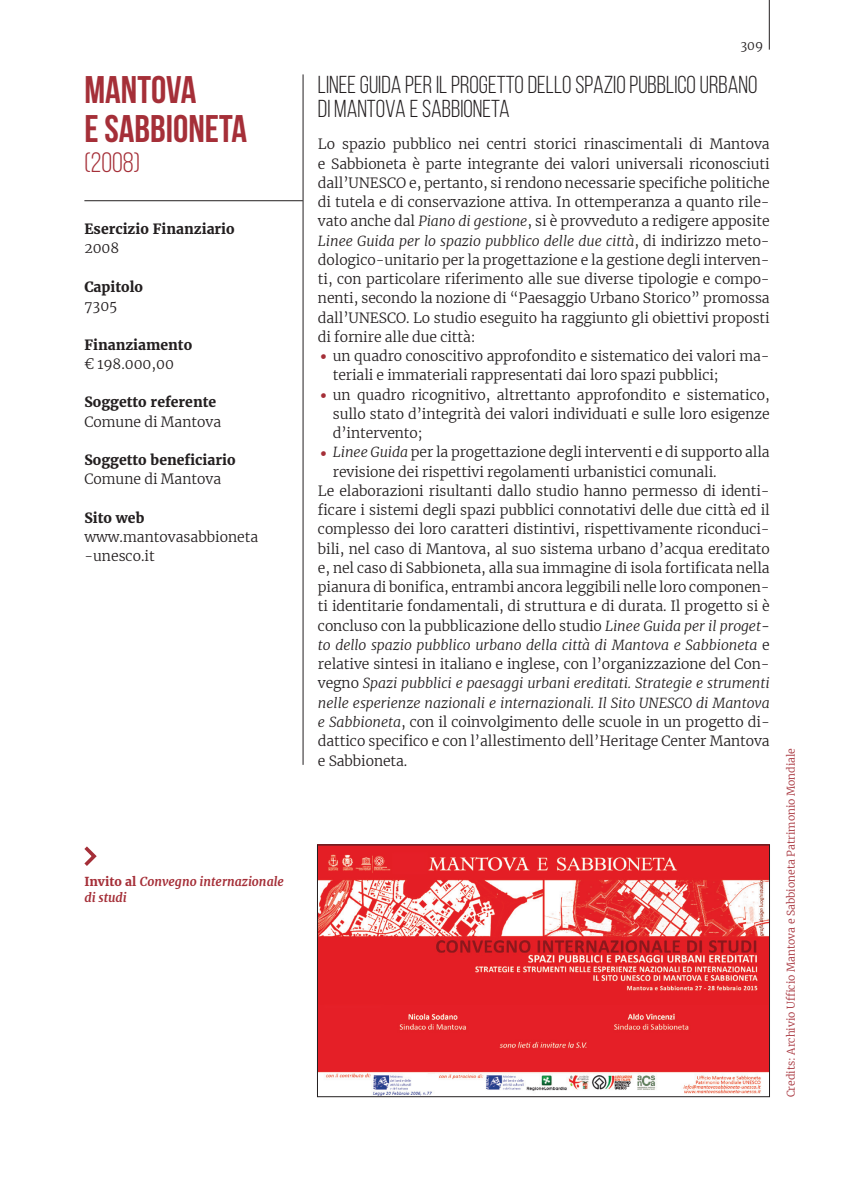
<style>
.page{position:relative;width:844px;height:1191px;background:#fff}
.page>*{position:absolute;margin:0;border:0;box-sizing:border-box;transform-origin:0 0}
.t1{font:700 38.5px/38.5px "Bebas Neue";color:#a52f38}
.t2{font:28px "Bebas Neue";color:#a52f38}
.t3{font:24.5px/24.5px "Bebas Neue";color:#231f20}
.t4{font:300 14px/19.2px "Merriweather";letter-spacing:-.005em;color:#231f20;text-align:justify}
.t5{font:italic 300 14px "Merriweather";letter-spacing:-.005em;color:#231f20}
.t6{font:700 14px "Merriweather";color:#231f20}
.t7{font:italic 700 12.25px/15.8px "Merriweather";color:#a52f38}
.t8{font:300 12.25px "Merriweather";color:#231f20}
.t9{font:300 10.5px "Merriweather";color:#a52f38}
.s1{font-style:normal}
.s2{font-style:italic}
.s3{font-size:28px;color:#a52f38}
</style>
<div class="page">
<hr style="left:768px;top:0;width:1px;height:50px;background:#231f20">
<hr style="left:303px;top:74px;width:1px;height:691px;background:#231f20">
<svg style="left:84px;top:846px;width:13px;height:20px"></svg>
<hr style="left:84px;top:200px;width:219px;height:1px;background:#231f20">
<img style="left:319px;top:846px;width:448px;height:249px">
<div style="left:317px;top:844px;width:452px;height:253px;border:1px solid #231f20"></div>
<h1 class="t1" style="left:84px;top:70px;width:164px">MANTOVA<br>E SABBIONETA</h1>
<h2 class="t2" style="left:84px;top:147px;width:57px">(2008)</h2>
<p class="t6" style="left:84px;top:220px;width:152px">Esercizio Finanziario</p>
<p class="t4" style="left:84px;top:238px;width:36px">2008</p>
<p class="t6" style="left:84px;top:278px;width:60px">Capitolo</p>
<p class="t4" style="left:84px;top:296px;width:34px">7305</p>
<p class="t6" style="left:84px;top:336px;width:109px">Finanziamento</p>
<p class="t4" style="left:84px;top:354px;width:91px">€ 198.000,00</p>
<p class="t6" style="left:84px;top:393px;width:133px">Soggetto referente</p>
<p class="t4" style="left:84px;top:411px;width:138px">Comune di Mantova</p>
<p class="t6" style="left:84px;top:451px;width:153px">Soggetto beneficiario</p>
<p class="t4" style="left:84px;top:469px;width:138px">Comune di Mantova</p>
<p class="t6" style="left:84px;top:509px;width:61px">Sito web</p>
<p class="t4" style="left:84px;top:527px;width:175px">www.mantovasabbioneta -unesco.it</p>
<p class="t7" style="left:84px;top:874px;width:201px"><span class="s1">Invito al</span> Convegno internazionale di studi</p>
<p class="t8" style="left:740px;top:37px;width:24px">309</p>
<h3 class="t3" style="left:318px;top:72px;width:441px">LINEE GUIDA PER IL PROGETTO DELLO SPAZIO PUBBLICO URBANO<br>DI MANTOVA E SABBIONETA</h3>
<p class="t4" style="left:318px;top:134px;width:453px">Lo spazio pubblico nei centri storici rinascimentali di Mantova e Sabbioneta è parte integrante dei valori universali riconosciuti dall’UNESCO e, pertanto, si rendono necessarie specifiche politiche di tutela e di conservazione attiva. In ottemperanza a quanto rile&shy;vato anche dal <span class="s2">Piano di gestione</span>, si è provveduto a redigere apposite <span class="s2">Linee Guida per lo spazio pubblico delle due città</span>, di indirizzo meto&shy;dologico-unitario per la progettazione e la gestione degli interven&shy;ti, con particolare riferimento alle sue diverse tipologie e compo&shy;nenti, secondo la nozione di “Paesaggio Urbano Storico” promossa dall’UNESCO. Lo studio eseguito ha raggiunto gli obiettivi proposti di fornire alle due città:</p>
<p class="t4" style="left:333px;top:346px;width:438px;text-indent:-15px"><span class="s3">•</span> un quadro conoscitivo approfondito e sistematico dei valori ma&shy;teriali e immateriali rappresentati dai loro spazi pubblici;</p>
<p class="t4" style="left:333px;top:384px;width:438px;text-indent:-15px"><span class="s3">•</span> un quadro ricognitivo, altrettanto approfondito e sistematico, sullo stato d’integrità dei valori individuati e sulle loro esigenze d’intervento;</p>
<p class="t4" style="left:318px;top:442px;width:453px"><span class="s3">•</span> <span class="s2">Linee Guida</span> per la progettazione degli interventi e di supporto alla</p>
<p class="t4" style="left:333px;top:461px;width:385px">revisione dei rispettivi regolamenti urbanistici comunali.</p>
<p class="t4" style="left:318px;top:481px;width:453px">Le elaborazioni risultanti dallo studio hanno permesso di identi-</p>
<p class="t4" style="left:318px;top:500px;width:453px">ficare i sistemi degli spazi pubblici connotativi delle due città ed il</p>
<p class="t4" style="left:318px;top:519px;width:453px">complesso dei loro caratteri distintivi, rispettivamente riconduci-</p>
<p class="t4" style="left:318px;top:538px;width:453px">bili, nel caso di Mantova, al suo sistema urbano d’acqua ereditato</p>
<p class="t4" style="left:318px;top:558px;width:453px">e, nel caso di Sabbioneta, alla sua immagine di isola fortificata nella</p>
<p class="t4" style="left:318px;top:577px;width:453px">pianura di bonifica, entrambi ancora leggibili nelle loro componen-</p>
<p class="t4" style="left:318px;top:596px;width:453px">ti identitarie fondamentali, di struttura e di durata. Il progetto si è</p>
<p class="t4" style="left:318px;top:615px;width:453px">concluso con la pubblicazione dello studio <span class="s2">Linee Guida per il proget-</span></p>
<p class="t5" style="left:318px;top:635px;width:453px">to dello spazio pubblico urbano della città di Mantova e Sabbioneta <span class="s1">e</span></p>
<p class="t4" style="left:318px;top:654px;width:453px">relative sintesi in italiano e inglese, con l’organizzazione del Con-</p>
<p class="t5" style="left:318px;top:673px;width:453px"><span class="s1">vegno</span> Spazi pubblici e paesaggi urbani ereditati. Strategie e strumenti</p>
<p class="t5" style="left:318px;top:693px;width:453px">nelle esperienze nazionali e internazionali. Il Sito UNESCO di Mantova</p>
<p class="t4" style="left:318px;top:712px;width:453px"><span class="s2">e Sabbioneta</span>, con il coinvolgimento delle scuole in un progetto di-</p>
<p class="t4" style="left:318px;top:731px;width:453px">dattico specifico e con l’allestimento dell’Heritage Center Mantova</p>
<p class="t4" style="left:318px;top:750px;width:91px">e Sabbioneta.</p>
<p class="t9" style="left:783px;top:1097px;width:351px;rotate:-90deg">Credits: Archivio Ufficio Mantova e Sabbioneta Patrimonio Mondiale</p>
</div>
